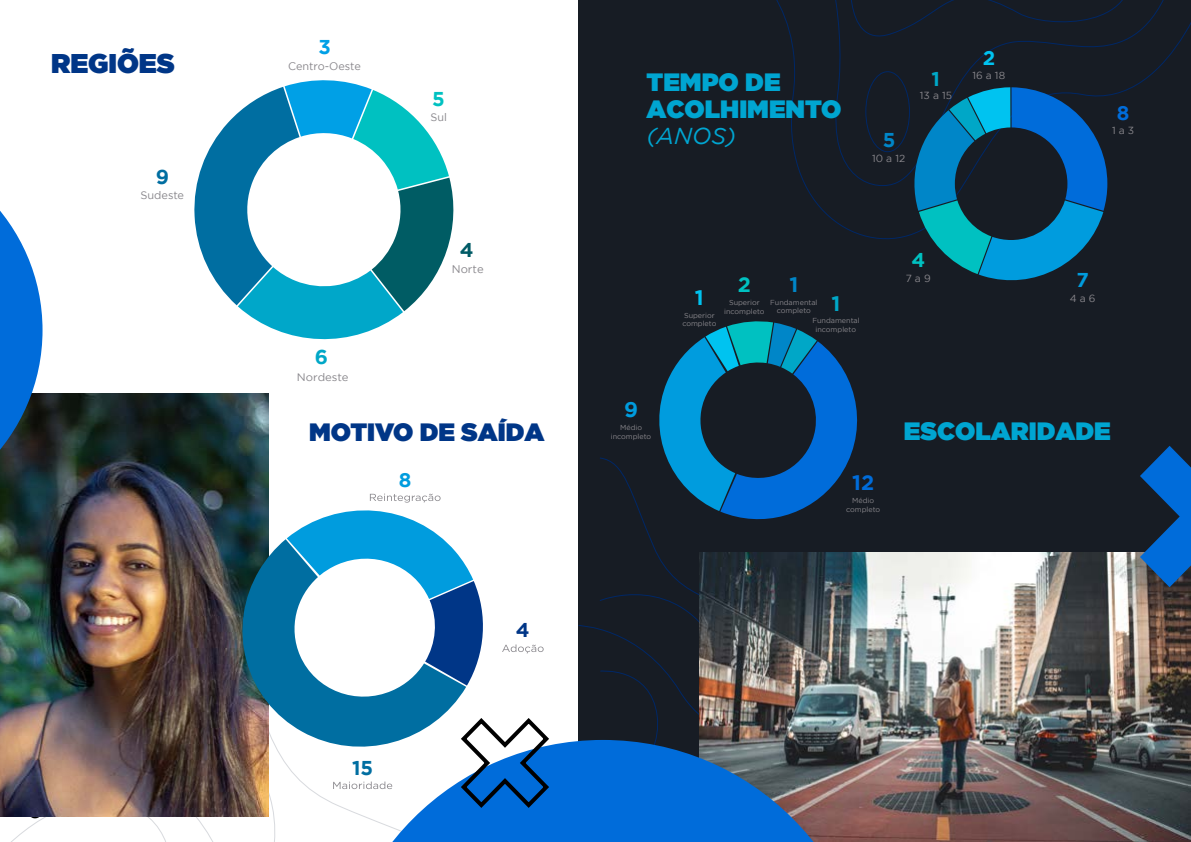
<style>
.page{position:relative;width:1191px;height:842px;background:#fff}
.page>*{position:absolute;margin:0;border:0;box-sizing:border-box;transform-origin:0 0}
.t1{font:900 27px "Gotham";color:#003687}
.t2{font:900 25px/27px "Gotham";color:#00a5d1}
.t3{font:900 25px "Gotham";color:#003687}
.t4{font:italic 23px "Gotham";color:#00a5d1}
.t5{font:700 21px "Gotham";color:#006cda}
.t6{font:700 21px "Gotham";color:#009cde}
.t7{font:700 21px "Gotham";color:#00c3f0}
.t8{font:700 21px "Gotham";color:#00c1c1}
.t9{font:700 21px "Gotham";color:#0086c8}
.t10{font:700 21px "Gotham";color:#00a7c7}
.t11{font:700 20px "Gotham";color:#006ea1}
.t12{font:700 20px "Gotham";color:#00c1c1}
.t13{font:700 20px "Gotham";color:#00a7c7}
.t14{font:700 20px "Gotham";color:#009cde}
.t15{font:700 20px "Gotham";color:#00a0e6}
.t16{font:700 20px "Gotham";color:#005b66}
.t17{font:700 20px "Gotham";color:#003687}
.t18{font:700 20px "Gotham";color:#006cda}
.t19{font:700 20px "Gotham";color:#0086c8}
.t20{font:700 20px "Gotham";color:#00c3f0}
.t21{font:11.1px "Gotham";color:#89878c}
.t22{font:10.9px "Gotham";color:#89878c}
.t23{font:10.8px "Gotham";color:#89878c;scale:1.05 1}
.t24{font:10.3px "Gotham";color:#89878c}
.t25{font:7.2px/8.7px "Gotham";color:#89878c;text-align:center}
</style>
<div class="page">
<div style="left:578px;top:0;width:613px;height:842px;background:#171c24"></div>
<svg style="left:578px;top:457px;width:350px;height:283px"></svg>
<svg style="left:776px;top:0;width:415px;height:240px"></svg>
<img style="left:0;top:394px;width:268px;height:423px">
<svg style="left:0;top:211px;width:43px;height:311px;background:#2d6aa3"></svg>
<svg style="left:238px;top:539px;width:228px;height:224px;fill:#006ea1"></svg>
<svg style="left:907px;top:87px;width:200px;height:194px"></svg>
<svg style="left:646px;top:321px;width:224px;height:208px"></svg>
<svg style="left:502px;top:644px;width:41px;height:9px"></svg>
<svg style="left:287px;top:494px;width:196px;height:192px"></svg>
<img style="left:699px;top:553px;width:492px;height:289px">
<svg style="left:334px;top:740px;width:537px;height:102px;fill:#006cda"></svg>
<svg style="left:458px;top:715px;width:94px;height:96px"></svg>
<svg style="left:1140px;top:446px;width:51px;height:141px"></svg>
<svg style="left:194px;top:80px;width:260px;height:260px"></svg>
<h1 class="t1" style="left:51px;top:44px;width:125px">REGIÕES</h1>
<h3 class="t11" style="left:156px;top:166px;width:15px">9</h3>
<h3 class="t22" style="left:140px;top:189px;width:45px">Sudeste</h3>
<h3 class="t15" style="left:318px;top:36px;width:14px">3</h3>
<h3 class="t22" style="left:288px;top:60px;width:74px">Centro-Oeste</h3>
<h3 class="t13" style="left:315px;top:345px;width:15px">6</h3>
<h3 class="t23" style="left:297px;top:371px;width:51px">Nordeste</h3>
<h3 class="t12" style="left:432px;top:88px;width:14px">5</h3>
<h3 class="t22" style="left:430px;top:111px;width:18px">Sul</h3>
<h3 class="t16" style="left:460px;top:239px;width:15px">4</h3>
<h3 class="t21" style="left:452px;top:263px;width:33px">Norte</h3>
<h2 class="t2" style="left:646px;top:68px;width:196px">TEMPO DE<br>ACOLHIMENTO</h2>
<h3 class="t4" style="left:646px;top:123px;width:91px">(ANOS)</h3>
<h3 class="t19" style="left:882px;top:128px;width:14px">5</h3>
<h3 class="t24" style="left:872px;top:152px;width:35px">10 a 12</h3>
<h3 class="t13" style="left:931px;top:67px;width:10px">1</h3>
<h3 class="t24" style="left:920px;top:89px;width:34px">13 a 15</h3>
<h3 class="t20" style="left:982px;top:47px;width:14px">2</h3>
<h3 class="t24" style="left:972px;top:69px;width:34px">16 a 18</h3>
<h3 class="t7" style="left:695px;top:285px;width:10px">1</h3>
<p class="t25" style="left:682px;top:311px;width:36px;text-align:left">Superior completo</p>
<h3 class="t9" style="left:789px;top:272px;width:10px">1</h3>
<p class="t25" style="left:770px;top:298px;width:49px">Fundamental completo</p>
<h3 class="t10" style="left:831px;top:291px;width:10px">1</h3>
<p class="t25" style="left:812px;top:316px;width:49px">Fundamental incompleto</p>
<h3 class="t8" style="left:738px;top:273px;width:15px">2</h3>
<p class="t25" style="left:724px;top:298px;width:42px">Superior incompleto</p>
<h3 class="t12" style="left:911px;top:249px;width:15px">4</h3>
<h3 class="t24" style="left:905px;top:272px;width:26px">7 a 9</h3>
<h3 class="t18" style="left:1116px;top:102px;width:14px">8</h3>
<h3 class="t24" style="left:1112px;top:124px;width:24px">1 a 3</h3>
<h3 class="t14" style="left:1076px;top:268px;width:14px">7</h3>
<h3 class="t24" style="left:1069px;top:293px;width:27px">4 a 6</h3>
<h3 class="t6" style="left:624px;top:398px;width:15px">9</h3>
<p class="t25" style="left:611px;top:423px;width:42px">Médio incompleto</p>
<h2 class="t3" style="left:309px;top:414px;width:237px">MOTIVO DE SAÍDA</h2>
<h2 class="t2" style="left:904px;top:417px;width:208px">ESCOLARIDADE</h2>
<h3 class="t14" style="left:399px;top:469px;width:14px">8</h3>
<h3 class="t11" style="left:352px;top:756px;width:23px">15</h3>
<h3 class="t17" style="left:516px;top:618px;width:15px">4</h3>
<h3 class="t5" style="left:852px;top:471px;width:23px">12</h3>
<p class="t25" style="left:846px;top:496px;width:36px">Médio completo</p>
</div>
